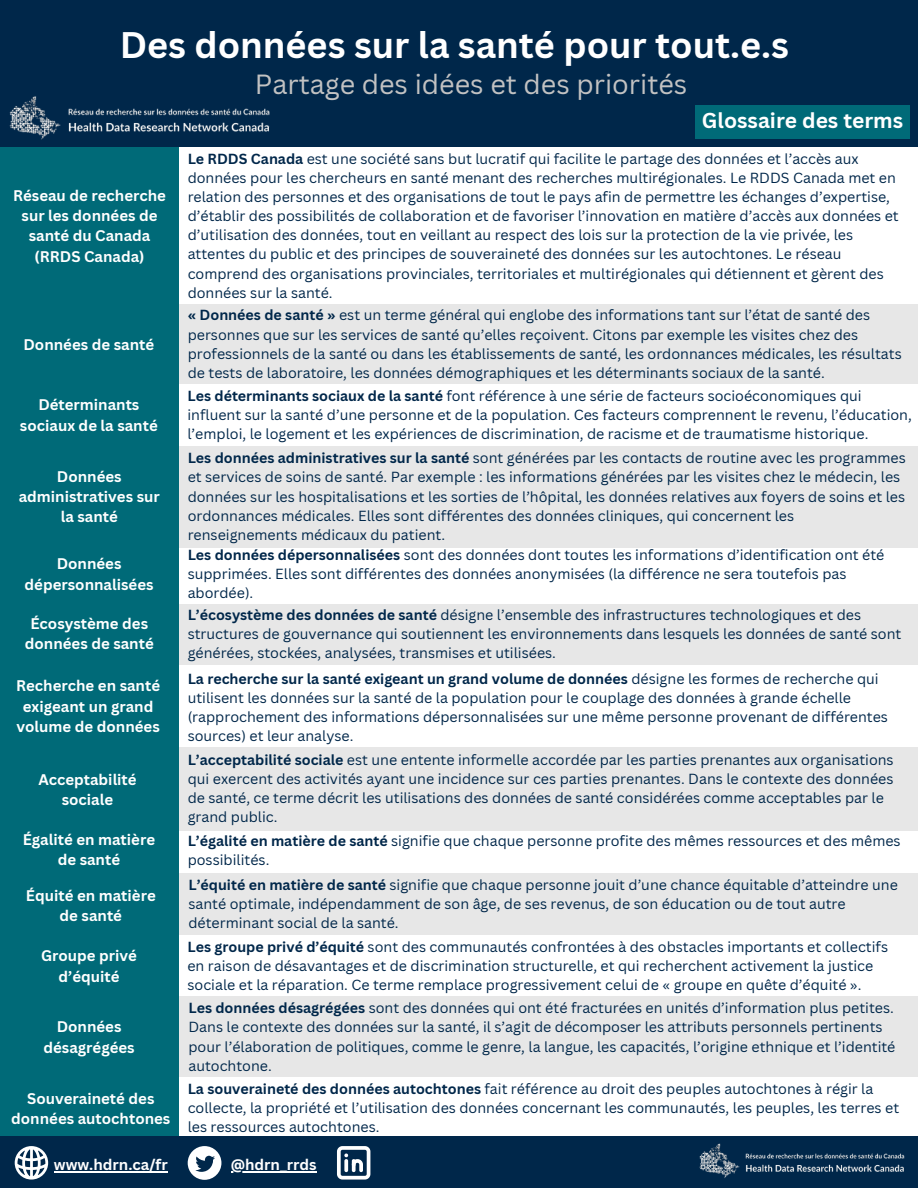
<style>
.page{position:relative;width:918px;height:1188px;background:#fff}
.page>*{position:absolute;margin:0;border:0;box-sizing:border-box;transform-origin:0 0}
.t1{font:700 36px "Canva Sans";color:#fff}
.t2{font:27px "Canva Sans";color:#c2c2c2}
.t3{font:700 21px "Canva Sans";color:#fff}
.t4{font:700 15px/20.2px "Canva Sans";color:#fff;text-align:center}
.t5{font:14.25px/19.2px "Canva Sans";color:#00274a}
.s1{font-weight:700}
</style>
<div class="page">
<div style="left:178px;top:447px;width:740px;height:101px;background:#e7e7e7"></div>
<div style="left:178px;top:304px;width:740px;height:80px;background:#e7e7e7"></div>
<div style="left:178px;top:604px;width:740px;height:61px;background:#e7e7e7"></div>
<div style="left:178px;top:747px;width:740px;height:84px;background:#e7e7e7"></div>
<div style="left:178px;top:873px;width:740px;height:61px;background:#e7e7e7"></div>
<div style="left:178px;top:997px;width:740px;height:80px;background:#e7e7e7"></div>
<div style="left:0;top:146px;width:179px;height:993px;background:#006a78"></div>
<div style="left:0;top:1137px;width:918px;height:51px;background:#00274a"></div>
<div style="left:0;top:0;width:918px;height:146px;background:#00274a"></div>
<img style="left:9px;top:96px;width:261px;height:44px">
<div style="left:695px;top:105px;width:215px;height:33px;background:#006a78"></div>
<svg style="left:15px;top:1146px;width:33px;height:34px"></svg>
<svg style="left:337px;top:1146px;width:33px;height:34px"></svg>
<svg style="left:188px;top:1146px;width:33px;height:34px"></svg>
<hr style="left:54px;top:1171px;width:114px;height:1px;background:#fff">
<hr style="left:231px;top:1171px;width:86px;height:1px;background:#fff">
<img style="left:687px;top:1136px;width:231px;height:42px">
<p class="t1" style="left:120px;top:20px;width:671px">Des données sur la santé pour tout.e.s</p>
<p class="t2" style="left:255px;top:65px;width:434px">Partage des idées et des priorités</p>
<p class="t4" style="left:13px;top:185px;width:154px">Réseau de recherche sur les données de santé du Canada (RRDS Canada)</p>
<p class="t4" style="left:24px;top:334px;width:132px">Données de santé</p>
<p class="t3" style="left:702px;top:106px;width:203px">Glossaire des terms</p>
<p class="t5" style="left:188px;top:149px;width:713px"><span class="s1">Le RDDS Canada</span> est une société sans but lucratif qui facilite le partage des données et l’accès aux données pour les chercheurs en santé menant des recherches multirégionales. Le RDDS Canada met en relation des personnes et des organisations de tout le pays afin de permettre les échanges d’expertise, d’établir des possibilités de collaboration et de favoriser l’innovation en matière d’accès aux données et d’utilisation des données, tout en veillant au respect des lois sur la protection de la vie privée, les attentes du public et des principes de souveraineté des données sur les autochtones. Le réseau comprend des organisations provinciales, territoriales et multirégionales qui détiennent et gèrent des données sur la santé.</p>
<p class="t5" style="left:188px;top:305px;width:716px"><span class="s1">« Données de santé »</span> est un terme général qui englobe des informations tant sur l’état de santé des personnes que sur les services de santé qu’elles reçoivent. Citons par exemple les visites chez des professionnels de la santé ou dans les établissements de santé, les ordonnances médicales, les résultats de tests de laboratoire, les données démographiques et les déterminants sociaux de la santé.</p>
<p class="t4" style="left:20px;top:395px;width:139px">Déterminants sociaux de la santé</p>
<p class="t5" style="left:187px;top:386px;width:726px"><span class="s1">Les déterminants sociaux de la santé</span> font référence à une série de facteurs socioéconomiques qui influent sur la santé d’une personne et de la population. Ces facteurs comprennent le revenu, l’éducation, l’emploi, le logement et les expériences de discrimination, de racisme et de traumatisme historique.</p>
<p class="t4" style="left:19px;top:466px;width:143px">Données administratives sur la santé</p>
<p class="t5" style="left:188px;top:448px;width:720px"><span class="s1">Les données administratives sur la santé</span> sont générées par les contacts de routine avec les programmes et services de soins de santé. Par exemple : les informations générées par les visites chez le médecin, les données sur les hospitalisations et les sorties de l’hôpital, les données relatives aux foyers de soins et les ordonnances médicales. Elles sont différentes des données cliniques, qui concernent les renseignements médicaux du patient.</p>
<p class="t4" style="left:25px;top:553px;width:130px">Données dépersonnalisées</p>
<p class="t5" style="left:188px;top:545px;width:698px"><span class="s1">Les données dépersonnalisées</span> sont des données dont toutes les informations d’identification ont été supprimées. Elles sont différentes des données anonymisées (la différence ne sera toutefois pas abordée).</p>
<p class="t4" style="left:25px;top:613px;width:130px">Écosystème des données de santé</p>
<p class="t5" style="left:188px;top:605px;width:715px"><span class="s1">L’écosystème des données de santé</span> désigne l’ensemble des infrastructures technologiques et des structures de gouvernance qui soutiennent les environnements dans lesquels les données de santé sont générées, stockées, analysées, transmises et utilisées.</p>
<p class="t4" style="left:16px;top:675px;width:146px">Recherche en santé exigeant un grand volume de données</p>
<p class="t5" style="left:188px;top:668px;width:702px"><span class="s1">La recherche sur la santé exigeant un grand volume de données</span> désigne les formes de recherche qui utilisent les données sur la santé de la population pour le couplage des données à grande échelle (rapprochement des informations dépersonnalisées sur une même personne provenant de différentes sources) et leur analyse.</p>
<p class="t4" style="left:38px;top:769px;width:100px">Acceptabilité sociale</p>
<p class="t5" style="left:188px;top:750px;width:708px"><span class="s1">L’acceptabilité sociale</span> est une entente informelle accordée par les parties prenantes aux organisations qui exercent des activités ayant une incidence sur ces parties prenantes. Dans le contexte des données de santé, ce terme décrit les utilisations des données de santé considérées comme acceptables par le grand public.</p>
<p class="t4" style="left:23px;top:829px;width:134px">Égalité en matière</p>
<p class="t4" style="left:58px;top:849px;width:64px">de santé</p>
<p class="t4" style="left:26px;top:885px;width:131px">Équité en matière</p>
<p class="t4" style="left:60px;top:905px;width:64px">de santé</p>
<p class="t5" style="left:188px;top:831px;width:715px"><span class="s1">L’égalité en matière de santé</span> signifie que chaque personne profite des mêmes ressources et des mêmes possibilités.</p>
<p class="t5" style="left:188px;top:875px;width:711px"><span class="s1">L’équité en matière de santé</span> signifie que chaque personne jouit d’une chance équitable d’atteindre une santé optimale, indépendamment de son âge, de ses revenus, de son éducation ou de tout autre déterminant social de la santé.</p>
<p class="t4" style="left:41px;top:945px;width:98px">Groupe privé d’équité</p>
<p class="t5" style="left:187px;top:937px;width:702px"><span class="s1">Les groupe privé d’équité</span> sont des communautés confrontées à des obstacles importants et collectifs en raison de désavantages et de discrimination structurelle, et qui recherchent activement la justice sociale et la réparation. Ce terme remplace progressivement celui de « groupe en quête d’équité ».</p>
<p class="t4" style="left:43px;top:1017px;width:93px">Données désagrégées</p>
<p class="t5" style="left:188px;top:998px;width:709px"><span class="s1">Les données désagrégées</span> sont des données qui ont été fracturées en unités d’information plus petites.<br>Dans le contexte des données sur la santé, il s’agit de décomposer les attributs personnels pertinents pour l’élaboration de politiques, comme le genre, la langue, les capacités, l’origine ethnique et l’identité autochtone.</p>
<p class="t4" style="left:11px;top:1088px;width:161px">Souveraineté des données autochtones</p>
<p class="t5" style="left:188px;top:1079px;width:713px"><span class="s1">La souveraineté des données autochtones</span> fait référence au droit des peuples autochtones à régir la collecte, la propriété et l’utilisation des données concernant les communautés, les peuples, les terres et les ressources autochtones.</p>
<p class="t4" style="left:54px;top:1154px;width:115px">www.hdrn.ca/fr</p>
<p class="t4" style="left:231px;top:1154px;width:87px">@hdrn_rrds</p>
</div>
